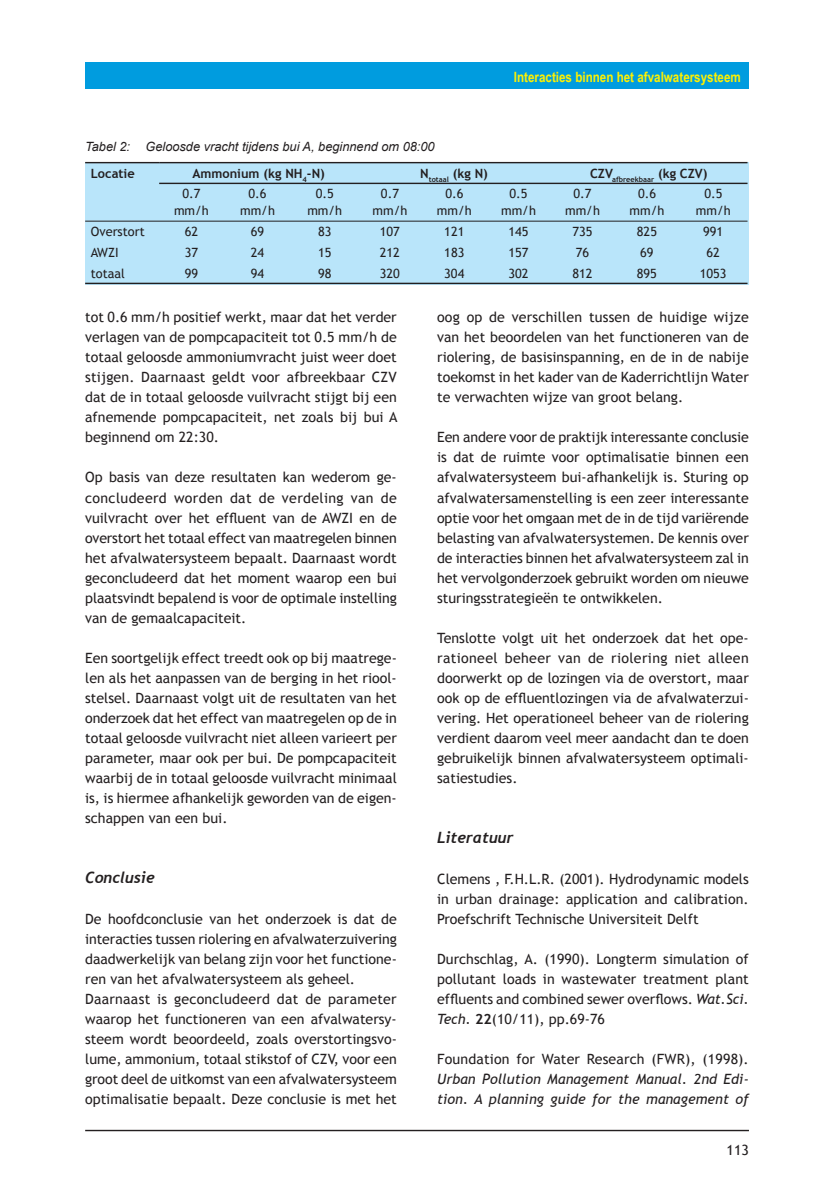
<style>
.page{position:relative;width:819px;height:1196px;background:#fff}
.page>*{position:absolute;margin:0;border:0;box-sizing:border-box;transform-origin:0 0}
.t1{font:italic 700 15.58px "Trebuchet";color:#231f20}
.t2{font:14.17px/20.1px "Trebuchet MS";color:#231f20;text-align:justify}
.t3{font:italic 14.17px/20.1px "Trebuchet MS";letter-spacing:.005em;color:#231f20}
.t4{font:700 14.17px "Arial Narrow";color:#fff101}
.t5{font:12.78px/17px "Trebuchet MS";color:#231f20;text-align:center}
.t6{font:italic 12.78px "Arial";color:#231f20}
.t7{font:700 12.78px "Trebuchet MS";color:#231f20}
.t8{font:700 7.35px "Trebuchet MS";color:#231f20}
.s1{font-style:italic}
.s2{font-weight:700}
</style>
<div class="page">
<hr style="left:85px;top:1130px;width:663px;height:1px;background:#231f20">
<div style="left:85px;top:62px;width:663px;height:27px;background:#009cdf"></div>
<div style="left:85px;top:162px;width:663px;height:122px;background:#b9e5fa"></div>
<hr style="left:85px;top:162px;width:74px;height:1px;background:#231f20">
<hr style="left:85px;top:221px;width:662px;height:1px;background:#231f20">
<hr style="left:85px;top:283px;width:662px;height:1px;background:#231f20">
<hr style="left:159px;top:162px;width:588px;height:1px;background:#231f20">
<hr style="left:159px;top:183px;width:588px;height:1px;background:#231f20">
<p class="t6" style="left:85px;top:140px;width:351px">Tabel 2: Geloosde vracht tijdens bui A, beginnend om 08:00</p>
<p class="t4" style="left:513px;top:69px;width:228px">Interacties binnen het afvalwatersysteem</p>
<p class="t7" style="left:91px;top:166px;width:45px">Locatie</p>
<p class="t7" style="left:192px;top:166px;width:134px">Ammonium (kg NH<sub>4</sub>-N)</p>
<p class="t7" style="left:420px;top:166px;width:69px">N<sub>totaal</sub> (kg N)</p>
<p class="t8" style="left:589px;top:175px;width:119px"><sup>CZV</sup>afbreekbaar <sup>(kg</sup> <sup>CZV)</sup></p>
<p class="t5" style="left:174px;top:185px;width:36px">0.7 mm/h</p>
<p class="t5" style="left:240px;top:185px;width:36px">0.6 mm/h</p>
<p class="t5" style="left:307px;top:185px;width:36px">0.5 mm/h</p>
<p class="t5" style="left:372px;top:185px;width:36px">0.7 mm/h</p>
<p class="t5" style="left:436px;top:185px;width:36px">0.6 mm/h</p>
<p class="t5" style="left:501px;top:185px;width:36px">0.5 mm/h</p>
<p class="t5" style="left:564px;top:185px;width:36px">0.7 mm/h</p>
<p class="t5" style="left:629px;top:185px;width:36px">0.6 mm/h</p>
<p class="t5" style="left:695px;top:185px;width:36px">0.5 mm/h</p>
<p class="t5" style="left:91px;top:223px;width:55px">Overstort</p>
<p class="t5" style="left:185px;top:223px;width:15px">62</p>
<p class="t5" style="left:251px;top:223px;width:15px">69</p>
<p class="t5" style="left:318px;top:223px;width:15px">83</p>
<p class="t5" style="left:379px;top:223px;width:22px">107</p>
<p class="t5" style="left:444px;top:223px;width:22px">121</p>
<p class="t5" style="left:508px;top:223px;width:22px">145</p>
<p class="t5" style="left:572px;top:223px;width:22px">735</p>
<p class="t5" style="left:636px;top:223px;width:22px">825</p>
<p class="t5" style="left:702px;top:223px;width:22px">991</p>
<p class="t5" style="left:91px;top:244px;width:29px">AWZI</p>
<p class="t5" style="left:185px;top:244px;width:15px">37</p>
<p class="t5" style="left:251px;top:244px;width:15px">24</p>
<p class="t5" style="left:318px;top:244px;width:15px">15</p>
<p class="t5" style="left:379px;top:244px;width:22px">212</p>
<p class="t5" style="left:444px;top:244px;width:22px">183</p>
<p class="t5" style="left:508px;top:244px;width:22px">157</p>
<p class="t5" style="left:575px;top:244px;width:15px">76</p>
<p class="t5" style="left:640px;top:244px;width:15px">69</p>
<p class="t5" style="left:706px;top:244px;width:15px">62</p>
<p class="t5" style="left:91px;top:265px;width:36px">totaal</p>
<p class="t5" style="left:185px;top:265px;width:15px">99</p>
<p class="t5" style="left:251px;top:265px;width:15px">94</p>
<p class="t5" style="left:318px;top:265px;width:15px">98</p>
<p class="t5" style="left:379px;top:265px;width:22px">320</p>
<p class="t5" style="left:444px;top:265px;width:22px">304</p>
<p class="t5" style="left:508px;top:265px;width:22px">302</p>
<p class="t5" style="left:572px;top:265px;width:22px">812</p>
<p class="t5" style="left:636px;top:265px;width:22px">895</p>
<p class="t5" style="left:699px;top:265px;width:28px">1053</p>
<p class="t2" style="left:85px;top:307px;width:314px">tot 0.6 mm/h positief werkt, maar dat het verder verlagen van de pompcapaciteit tot 0.5 mm/h de totaal geloosde ammoniumvracht juist weer doet stijgen. Daarnaast geldt voor afbreekbaar CZV dat de in totaal geloosde vuilvracht stijgt bij een afnemende pompcapaciteit, net zoals bij bui A beginnend om 22:30.</p>
<p class="t2" style="left:85px;top:467px;width:313px">Op basis van deze resultaten kan wederom ge&shy;concludeerd worden dat de verdeling van de vuilvracht over het effluent van de AWZI en de overstort het totaal effect van maatregelen binnen het afvalwatersysteem bepaalt. Daarnaast wordt geconcludeerd dat het moment waarop een bui plaatsvindt bepalend is voor de optimale instelling van de gemaalcapaciteit.</p>
<p class="t2" style="left:85px;top:648px;width:313px">Een soortgelijk effect treedt ook op bij maatrege&shy;len als het aanpassen van de berging in het riool&shy;stelsel. Daarnaast volgt uit de resultaten van het onderzoek dat het effect van maatregelen op de in totaal geloosde vuilvracht niet alleen varieert per parameter, maar ook per bui. De pompcapaciteit waarbij de in totaal geloosde vuilvracht minimaal is, is hiermee afhankelijk geworden van de eigen&shy;schappen van een bui.</p>
<p class="t1" style="left:85px;top:869px;width:71px">Conclusie</p>
<p class="t2" style="left:85px;top:908px;width:313px;text-align:left">De hoofdconclusie van het onderzoek is dat de interacties tussen riolering en afvalwaterzuivering daadwerkelijk van belang zijn voor het functione&shy;ren van het afvalwatersysteem als geheel.<br>Daarnaast is geconcludeerd dat de parameter waarop het functioneren van een afvalwatersy&shy;steem wordt beoordeeld, zoals overstortingsvo&shy;lume, ammonium, totaal stikstof of CZV, voor een groot deel de uitkomst van een afvalwatersysteem optimalisatie bepaalt. Deze conclusie is met het</p>
<p class="t2" style="left:437px;top:307px;width:313px">oog op de verschillen tussen de huidige wijze van het beoordelen van het functioneren van de riolering, de basisinspanning, en de in de nabije toekomst in het kader van de Kaderrichtlijn Water te verwachten wijze van groot belang.</p>
<p class="t2" style="left:437px;top:427px;width:313px">Een andere voor de praktijk interessante conclusie is dat de ruimte voor optimalisatie binnen een afvalwatersysteem bui-afhankelijk is. Sturing op afvalwatersamenstelling is een zeer interessante optie voor het omgaan met de in de tijd variërende belasting van afvalwatersystemen. De kennis over de interacties binnen het afvalwatersysteem zal in het vervolgonderzoek gebruikt worden om nieuwe sturingsstrategieën te ontwikkelen.</p>
<p class="t2" style="left:437px;top:628px;width:313px">Tenslotte volgt uit het onderzoek dat het ope&shy;rationeel beheer van de riolering niet alleen doorwerkt op de lozingen via de overstort, maar ook op de effluentlozingen via de afvalwaterzui&shy;vering. Het operationeel beheer van de riolering verdient daarom veel meer aandacht dan te doen gebruikelijk binnen afvalwatersysteem optimali&shy;satiestudies.</p>
<p class="t1" style="left:437px;top:828px;width:78px">Literatuur</p>
<p class="t2" style="left:437px;top:868px;width:313px">Clemens , F.H.L.R. (2001). Hydrodynamic models in urban drainage: application and calibration.<br>Proefschrift Technische Universiteit Delft</p>
<p class="t2" style="left:437px;top:948px;width:313px">Durchschlag, A. (1990). Longterm simulation of pollutant loads in wastewater treatment plant effluents and combined sewer overflows. <span class="s1">Wat.Sci.<br>Tech.</span> <span class="s2">22</span>(10/11), pp.69-76</p>
<p class="t2" style="left:437px;top:1049px;width:313px">Foundation for Water Research (FWR), (1998).</p>
<p class="t3" style="left:437px;top:1069px;width:313px">Urban Pollution Management Manual. 2nd Edi&shy;tion. A planning guide for the management of</p>
<p class="t2" style="left:726px;top:1140px;width:24px">113</p>
</div>
